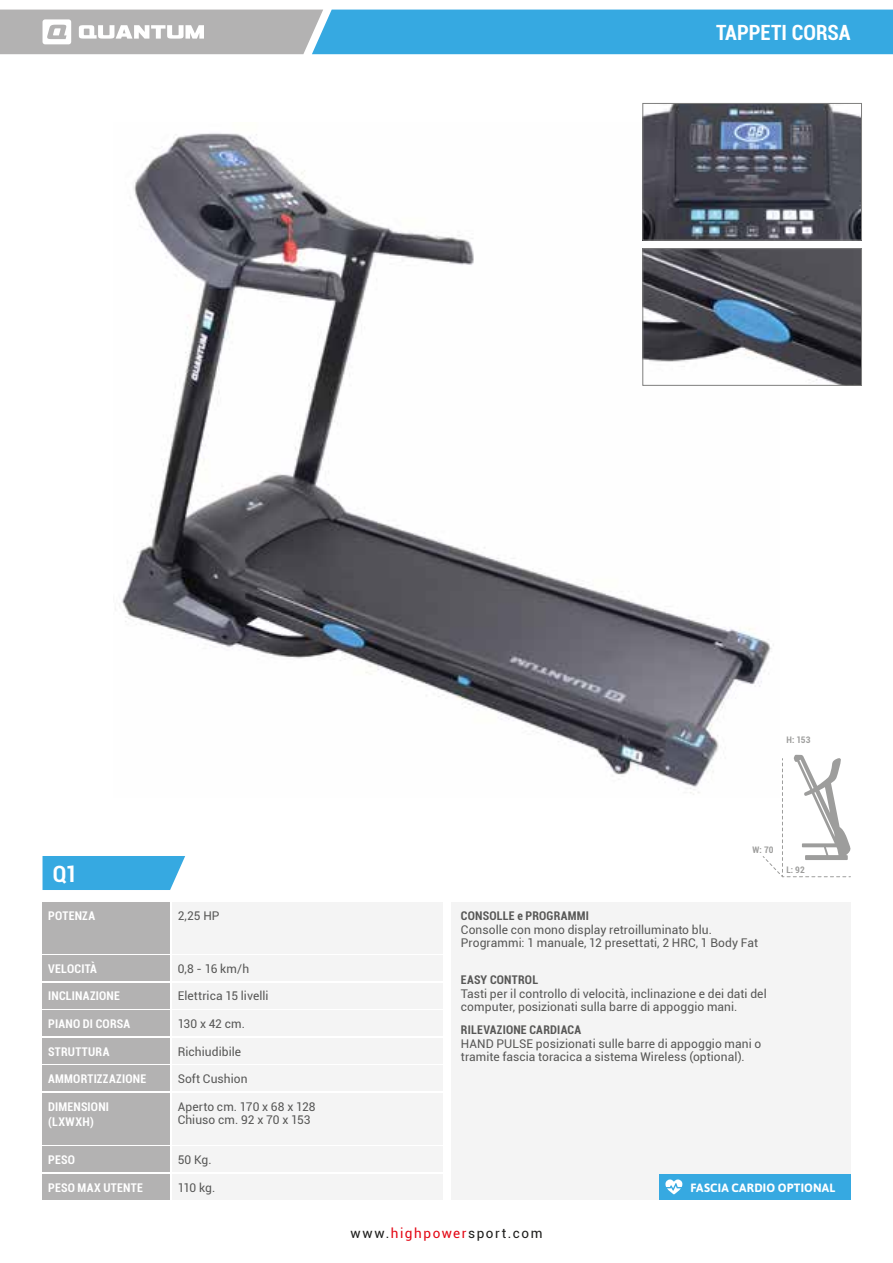
<style>
.page{position:relative;width:893px;height:1263px;background:#fff}
.page>*{position:absolute;margin:0;border:0;box-sizing:border-box;transform-origin:0 0}
.t1{font:700 condensed 22.5px "Roboto";color:#fff}
.t2{font:700 condensed 21px "Roboto";color:#fff}
.t3{font:13.5px "Roboto";letter-spacing:.115em;color:#1d1d1b}
.t4{font:12px/12.8px "Roboto";letter-spacing:.005em;color:#575756}
.t5{font:700 condensed 12px/15px "Roboto";letter-spacing:.015em;color:#fff}
.t6{font:700 condensed 12px "Roboto";letter-spacing:.015em;color:#575756}
.t7{font:700 12px "Asap";letter-spacing:.015em;color:#fff}
.t8{font:700 condensed 9px "Roboto";letter-spacing:.02em;color:#9d9d9c}
.s1{color:#e30613}
</style>
<div class="page">
<img style="left:115px;top:133px;width:664px;height:662px">
<svg style="left:762px;top:755px;width:89px;height:123px"></svg>
<img style="left:644px;top:105px;width:216px;height:133px">
<div style="left:642px;top:103px;width:220px;height:137px;border:1px solid #7e7e7d"></div>
<img style="left:644px;top:250px;width:216px;height:134px">
<div style="left:642px;top:248px;width:220px;height:138px;border:1px solid #7e7e7d"></div>
<svg style="left:0;top:10px;width:893px;height:44px"></svg>
<div style="left:451px;top:902px;width:399px;height:298px;background:#f4f4f4"></div>
<div style="left:43px;top:1093px;width:127px;height:51px;background:#b3b2b2"></div>
<div style="left:172px;top:1093px;width:270px;height:51px;background:#f4f4f4"></div>
<div style="left:43px;top:1146px;width:127px;height:26px;background:#b3b2b2"></div>
<div style="left:172px;top:1146px;width:270px;height:26px;background:#f4f4f4"></div>
<div style="left:43px;top:1174px;width:127px;height:26px;background:#b3b2b2"></div>
<div style="left:172px;top:1174px;width:270px;height:26px;background:#f4f4f4"></div>
<div style="left:43px;top:955px;width:127px;height:26px;background:#b3b2b2"></div>
<div style="left:172px;top:955px;width:270px;height:26px;background:#f4f4f4"></div>
<div style="left:43px;top:983px;width:127px;height:25px;background:#b3b2b2"></div>
<div style="left:172px;top:983px;width:270px;height:25px;background:#f4f4f4"></div>
<div style="left:43px;top:1010px;width:127px;height:26px;background:#b3b2b2"></div>
<div style="left:172px;top:1010px;width:270px;height:26px;background:#f4f4f4"></div>
<div style="left:43px;top:1066px;width:127px;height:25px;background:#b3b2b2"></div>
<div style="left:172px;top:1066px;width:270px;height:25px;background:#f4f4f4"></div>
<div style="left:43px;top:1038px;width:127px;height:25px;background:#b3b2b2"></div>
<div style="left:172px;top:1038px;width:270px;height:25px;background:#f4f4f4"></div>
<div style="left:43px;top:902px;width:127px;height:51px;background:#b3b2b2"></div>
<div style="left:172px;top:902px;width:270px;height:51px;background:#f4f4f4"></div>
<div style="left:43px;top:856px;width:142px;height:34px;background:#36a9e1"></div>
<div style="left:659px;top:1174px;width:191px;height:26px;background:#36a9e1"></div>
<svg style="left:665px;top:1179px;width:18px;height:15px"></svg>
<h2 class="t2" style="left:716px;top:18px;width:136px">TAPPETI CORSA</h2>
<p class="t8" style="left:786px;top:734px;width:26px">H: 153</p>
<h1 class="t1" style="left:53px;top:858px;width:26px">Q1</h1>
<p class="t5" style="left:48px;top:907px;width:48px">POTENZA</p>
<p class="t4" style="left:178px;top:908px;width:43px">2,25 HP</p>
<p class="t5" style="left:48px;top:960px;width:50px">VELOCITÀ</p>
<p class="t4" style="left:178px;top:962px;width:73px">0,8 - 16 km/h</p>
<p class="t5" style="left:48px;top:988px;width:73px">INCLINAZIONE</p>
<p class="t4" style="left:178px;top:989px;width:92px">Elettrica 15 livelli</p>
<p class="t5" style="left:48px;top:1016px;width:84px">PIANO DI CORSA</p>
<p class="t4" style="left:178px;top:1017px;width:69px">130 x 42 cm.</p>
<p class="t5" style="left:48px;top:1043px;width:63px">STRUTTURA</p>
<p class="t4" style="left:178px;top:1044px;width:65px">Richiudibile</p>
<p class="t5" style="left:48px;top:1071px;width:99px">AMMORTIZZAZIONE</p>
<p class="t4" style="left:178px;top:1072px;width:71px">Soft Cushion</p>
<p class="t5" style="left:48px;top:1099px;width:62px">DIMENSIONI (LXWXH)</p>
<p class="t4" style="left:178px;top:1100px;width:139px">Aperto cm. 170 x 68 x 128<br>Chiuso cm. 92 x 70 x 153</p>
<p class="t5" style="left:48px;top:1152px;width:28px">PESO</p>
<p class="t4" style="left:178px;top:1153px;width:36px">50 Kg.</p>
<p class="t5" style="left:48px;top:1179px;width:96px">PESO MAX UTENTE</p>
<p class="t4" style="left:178px;top:1180px;width:39px">110 kg.</p>
<p class="t8" style="left:753px;top:844px;width:23px">W: 70</p>
<p class="t8" style="left:786px;top:863px;width:20px">L: 92</p>
<p class="t6" style="left:461px;top:907px;width:130px">CONSOLLE e PROGRAMMI</p>
<p class="t4" style="left:461px;top:923px;width:299px">Consolle con mono display retroilluminato blu.<br>Programmi: 1 manuale, 12 presettati, 2 HRC, 1 Body Fat</p>
<p class="t6" style="left:461px;top:971px;width:79px">EASY CONTROL</p>
<p class="t4" style="left:461px;top:987px;width:307px">Tasti per il controllo di velocità, inclinazione e dei dati del computer, posizionati sulla barre di appoggio mani.</p>
<p class="t6" style="left:461px;top:1021px;width:122px">RILEVAZIONE CARDIACA</p>
<p class="t4" style="left:461px;top:1037px;width:302px">HAND PULSE posizionati sulle barre di appoggio mani o tramite fascia toracica a sistema Wireless (optional).</p>
<p class="t3" style="left:350px;top:1223px;width:193px">www.<span class="s1">highpower</span>sport.com</p>
<p class="t7" style="left:690px;top:1180px;width:146px">FASCIA CARDIO OPTIONAL</p>
</div>
